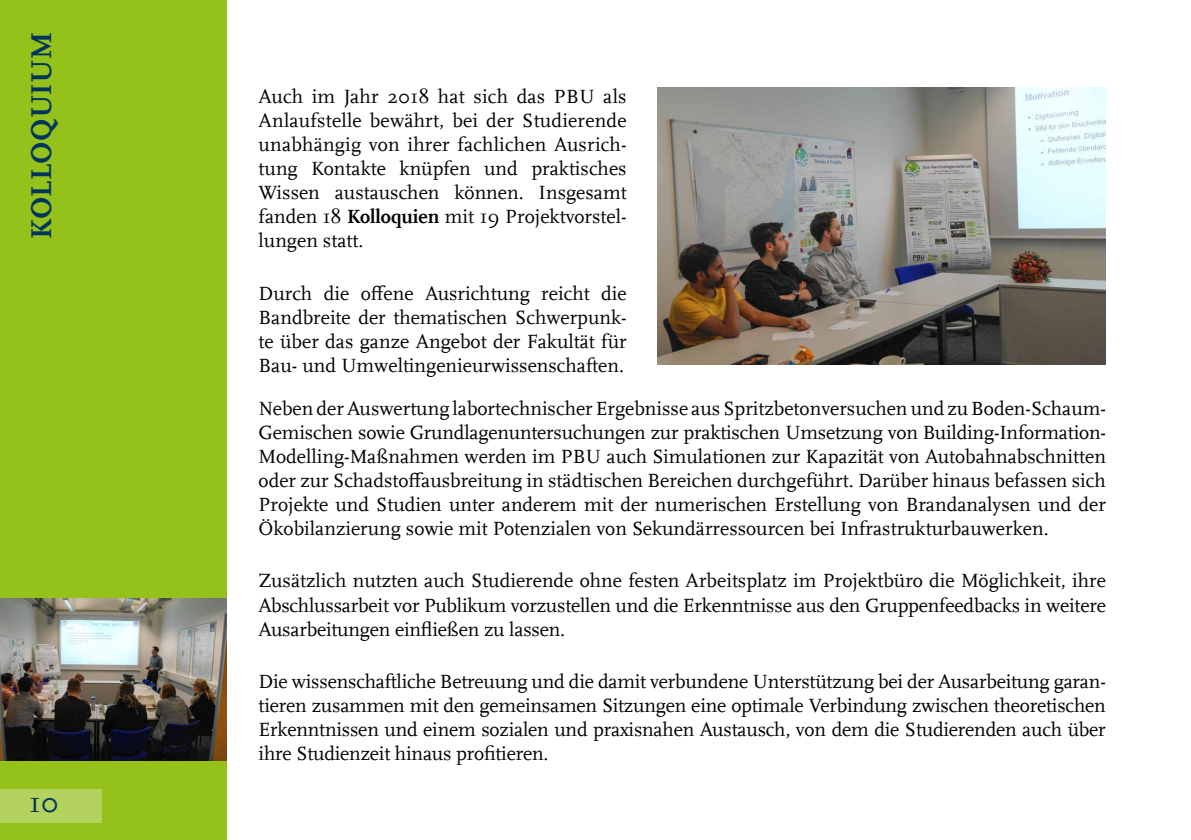
<style>
.page{position:relative;width:1191px;height:840px;background:#fff}
.page>*{position:absolute;margin:0;border:0;box-sizing:border-box;transform-origin:0 0}
.t1{font:700 30px "RUB Scala MZ";letter-spacing:.01em;color:#003460}
.t2{font:30px "RUB Scala MZ";color:#003460}
.t3{font:20px/24px "RUB Scala MZ";color:#000;text-align:justify}
.s1{font-weight:700}
</style>
<div class="page">
<div style="left:0;top:0;width:227px;height:839px;background:#94c11a"></div>
<div style="left:0;top:788px;width:101px;height:34px;background:#b3d35e"></div>
<img style="left:657px;top:88px;width:449px;height:277px">
<img style="left:0;top:598px;width:227px;height:162px">
<h1 class="t1" style="left:19px;top:239px;width:208px;rotate:-90deg">KOLLOQUIUM</h1>
<h1 class="t2" style="left:29px;top:781px;width:31px">10</h1>
<p class="t3" style="left:259px;top:84px;width:369px">Auch im Jahr 2018 hat sich das PBU als Anlaufstelle bewährt, bei der Studierende unabhängig von ihrer fachlichen Ausrich&shy;tung Kontakte knüpfen und praktisches Wissen austauschen können. Insgesamt fanden 18 <span class="s1">Kolloquien</span> mit 19 Projektvorstel&shy;lungen statt.</p>
<p class="t3" style="left:259px;top:280px;width:369px">Durch die offene Ausrichtung reicht die Bandbreite der thematischen Schwerpunk&shy;te über das ganze Angebot der Fakultät für Bau- und Umweltingenieurwissenschaften.</p>
<p class="t3" style="left:259px;top:395px;width:849px">Neben der Auswertung labortechnischer Ergebnisse aus Spritzbetonversuchen und zu Boden-Schaum-Gemischen sowie Grundlagenuntersuchungen zur praktischen Umsetzung von Building-Information-Modelling-Maßnahmen werden im PBU auch Simulationen zur Kapazität von Autobahnabschnitten oder zur Schadstoffausbreitung in städtischen Bereichen durchgeführt. Darüber hinaus befassen sich Projekte und Studien unter anderem mit der numerischen Erstellung von Brandanalysen und der Ökobilanzierung sowie mit Potenzialen von Sekundärressourcen bei Infrastrukturbauwerken.</p>
<p class="t3" style="left:259px;top:568px;width:849px">Zusätzlich nutzten auch Studierende ohne festen Arbeitsplatz im Projektbüro die Möglichkeit, ihre Abschlussarbeit vor Publikum vorzustellen und die Erkenntnisse aus den Gruppenfeedbacks in weitere Ausarbeitungen einfließen zu lassen.</p>
<p class="t3" style="left:259px;top:668px;width:848px">Die wissenschaftliche Betreuung und die damit verbundene Unterstützung bei der Ausarbeitung garan&shy;tieren zusammen mit den gemeinsamen Sitzungen eine optimale Verbindung zwischen theoretischen Erkenntnissen und einem sozialen und praxisnahen Austausch, von dem die Studierenden auch über ihre Studienzeit hinaus profitieren.</p>
</div>
